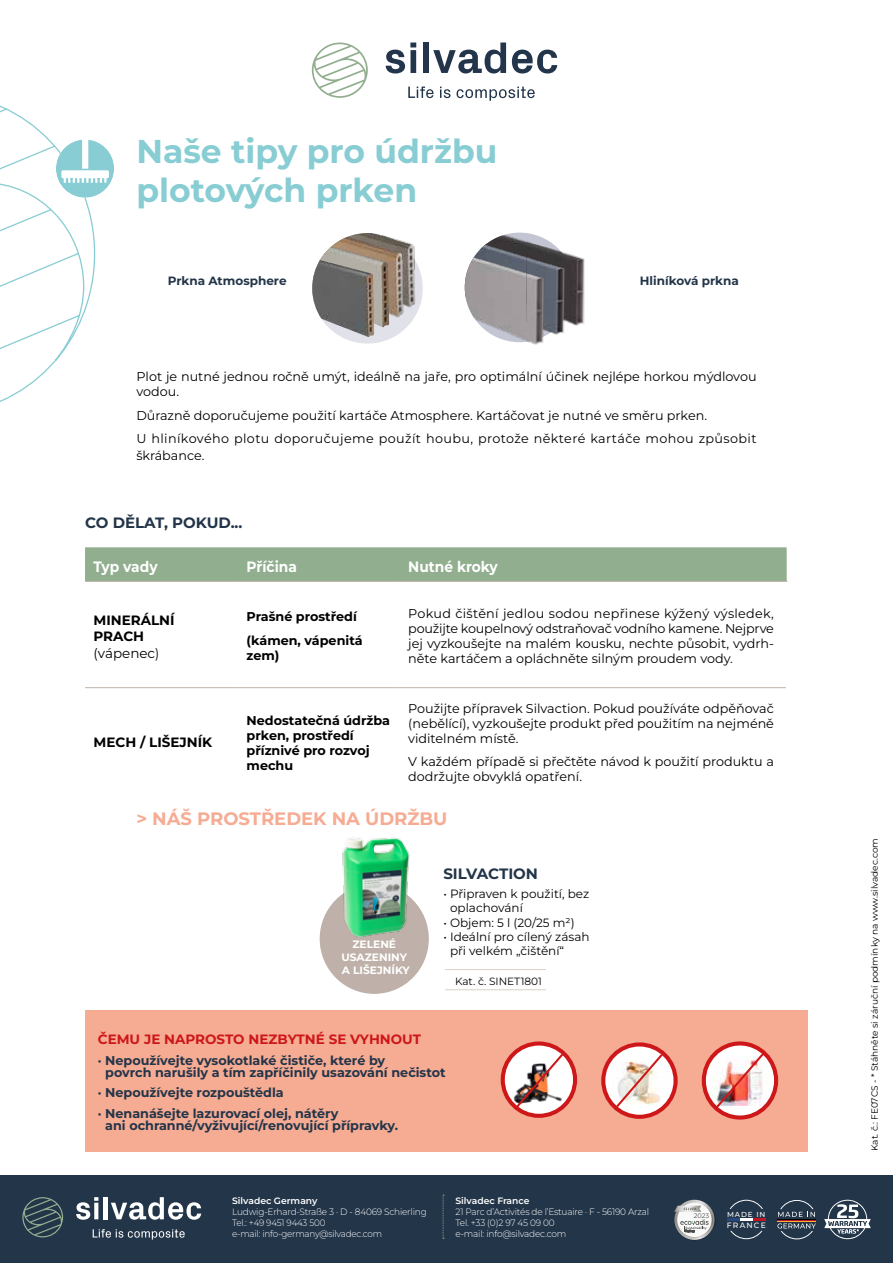
<style>
.page{position:relative;width:893px;height:1263px;background:#fff}
.page>*{position:absolute;margin:0;border:0;box-sizing:border-box;transform-origin:0 0}
.t1{font:700 33px/39.6px "Montserrat";color:#88cdd3}
.t2{font:700 18px "Montserrat";color:#f6ab93}
.t3{font:700 15px "Montserrat";color:#233549}
.t4{font:700 15px "Montserrat";color:#fff;scale:.92 1}
.t5{font:700 13.5px "Montserrat";color:#cd1719}
.t6{font:700 13.5px/16.5px "Montserrat";color:#000}
.t7{font:13.5px "Montserrat";color:#000}
.t8{font:12.75px/15px "Montserrat";color:#000}
.t9{font:700 12.75px/12px "Montserrat";color:#233549}
.t10{font:700 12.75px/15px "Montserrat";color:#000}
.t11{font:12px/14.4px "Montserrat";color:#000}
.t12{font:700 12px "Montserrat";color:#233549}
.t13{font:700 10.65px/12.8px "Montserrat";color:#fff;text-align:center}
.t14{font:10.5px "Montserrat";color:#000}
.t15{font:300 9.15px/11.2px "Montserrat";letter-spacing:-.02em;color:#fff}
.t16{font:600 9.15px "Montserrat";color:#fff}
.t17{font:9px "Montserrat";color:#000}
.t18{font:500 7.8px "Montserrat";letter-spacing:.15em;color:#fff}
.t19{font:500 7.2px "Montserrat";letter-spacing:.12em;color:#fff}
.t20{font:6.6px "Montserrat";color:#515151}
</style>
<div class="page">
<div style="left:0;top:1176px;width:893px;height:87px;background:#233549"></div>
<svg style="left:22px;top:1197px;width:41px;height:40px"></svg>
<svg style="left:93px;top:1229px;width:92px;height:10px"></svg>
<svg style="left:76px;top:1197px;width:22px;height:23px"></svg>
<svg style="left:94px;top:1203px;width:4px;height:16px"></svg>
<div style="left:103px;top:1197px;width:5px;height:22px;background:#fff"></div>
<svg style="left:111px;top:1197px;width:90px;height:23px"></svg>
<svg style="left:727px;top:1199px;width:144px;height:41px"></svg>
<svg style="left:443px;top:1195px;width:1px;height:44px"></svg>
<img style="left:685px;top:1199px;width:30px;height:41px">
<svg style="left:674px;top:1200px;width:40px;height:40px"></svg>
<img style="left:676px;top:1202px;width:36px;height:36px">
<div style="left:677px;top:1202px;width:35px;height:35px;background:#f9f9f9;border-radius:50%"></div>
<svg style="left:680px;top:1219px;width:29px;height:13px"></svg>
<svg style="left:674px;top:1204px;width:27px;height:8px"></svg>
<div style="left:320px;top:884px;width:109px;height:110px;background:#bfb1a9;border-radius:50%"></div>
<img style="left:336px;top:837px;width:76px;height:100px">
<hr style="left:445px;top:969px;width:101px;height:1px;background:#dad4c3">
<hr style="left:445px;top:989px;width:101px;height:1px;background:#dad4c3">
<div style="left:85px;top:547px;width:702px;height:34px;background:#91ae8f"></div>
<hr style="left:85px;top:581px;width:153px;height:1px;background:#bfb1a9">
<hr style="left:238px;top:581px;width:162px;height:1px;background:#bfb1a9">
<hr style="left:400px;top:581px;width:387px;height:1px;background:#bfb1a9">
<hr style="left:85px;top:687px;width:153px;height:1px;background:#bfb1a9">
<hr style="left:238px;top:687px;width:162px;height:1px;background:#bfb1a9">
<hr style="left:400px;top:687px;width:386px;height:1px;background:#bfb1a9">
<div style="left:85px;top:1010px;width:723px;height:141px;background:#f6ab93"></div>
<svg style="left:603px;top:1044px;width:73px;height:73px"></svg>
<img style="left:606px;top:1060px;width:65px;height:44px">
<div style="left:601px;top:1042px;width:77px;height:77px;border:4px solid #cd1719;border-radius:50%"></div>
<svg style="left:614px;top:1052px;width:51px;height:57px;background:#f0ddd6"></svg>
<svg style="left:503px;top:1043px;width:72px;height:73px"></svg>
<img style="left:510px;top:1062px;width:56px;height:42px">
<div style="left:501px;top:1041px;width:76px;height:77px;border:4px solid #cd1719;border-radius:50%"></div>
<svg style="left:513px;top:1052px;width:52px;height:59px;background:#d2bbb8"></svg>
<svg style="left:704px;top:1043px;width:72px;height:74px"></svg>
<img style="left:711px;top:1056px;width:58px;height:50px">
<div style="left:702px;top:1041px;width:76px;height:78px;border:4px solid #cd1719;border-radius:50%"></div>
<img style="left:714px;top:1050px;width:52px;height:60px">
<div style="left:312px;top:233px;width:111px;height:111px;background:#e1e2e9;border-radius:50%"></div>
<img style="left:406px;top:272px;width:10px;height:36px">
<img style="left:332px;top:233px;width:74px;height:85px">
<img style="left:320px;top:246px;width:69px;height:81px">
<img style="left:312px;top:260px;width:62px;height:77px">
<img style="left:406px;top:242px;width:11px;height:30px">
<img style="left:382px;top:233px;width:24px;height:39px">
<svg style="left:382px;top:261px;width:6px;height:11px"></svg>
<svg style="left:0;top:105px;width:114px;height:297px"></svg>
<svg style="left:312px;top:43px;width:56px;height:55px"></svg>
<svg style="left:408px;top:87px;width:25px;height:11px"></svg>
<svg style="left:440px;top:87px;width:10px;height:11px"></svg>
<svg style="left:457px;top:87px;width:78px;height:14px"></svg>
<svg style="left:386px;top:43px;width:30px;height:30px"></svg>
<div style="left:423px;top:43px;width:6px;height:30px;background:#23354b"></div>
<svg style="left:433px;top:43px;width:73px;height:30px"></svg>
<svg style="left:512px;top:50px;width:45px;height:23px"></svg>
<img style="left:465px;top:233px;width:70px;height:109px">
<img style="left:581px;top:257px;width:4px;height:67px">
<img style="left:560px;top:250px;width:21px;height:83px">
<img style="left:526px;top:235px;width:34px;height:110px">
<h1 class="t1" style="left:136px;top:130px;width:363px">Naše tipy pro údržbu plotových prken</h1>
<p class="t12" style="left:168px;top:273px;width:120px">Prkna Atmosphere</p>
<p class="t12" style="left:640px;top:273px;width:100px">Hliníková prkna</p>
<p class="t8" style="left:136px;top:369px;width:622px">Plot je nutné jednou ročně umýt, ideálně na jaře, pro optimální účinek nejlépe horkou mýdlovou vodou.</p>
<p class="t8" style="left:136px;top:403px;width:622px;line-height:23.5px">Důrazně doporučujeme použití kartáče Atmosphere. Kartáčovat je nutné ve směru prken.<br>U hliníkového plotu doporučujeme použít houbu, protože některé kartáče mohou způsobit</p>
<p class="t8" style="left:136px;top:448px;width:70px">škrábance.</p>
<p class="t3" style="left:85px;top:512px;width:159px">CO DĚLAT, POKUD...</p>
<p class="t4" style="left:94px;top:556px;width:71px">Typ vady</p>
<p class="t4" style="left:247px;top:556px;width:56px">Příčina</p>
<p class="t4" style="left:408px;top:556px;width:99px">Nutné kroky</p>
<p class="t6" style="left:94px;top:611px;width:83px">MINERÁLNÍ<br>PRACH</p>
<p class="t7" style="left:94px;top:644px;width:67px">(vápenec)</p>
<p class="t8" style="left:408px;top:606px;width:367px;text-align:justify">Pokud čištění jedlou sodou nepřinese kýžený výsledek, použijte koupelnový odstraňovač vodního kamene. Nejprve jej vyzkoušejte na malém kousku, nechte působit, vydrh&shy;něte kartáčem a opláchněte silným proudem vody.</p>
<p class="t10" style="left:247px;top:605px;width:118px;line-height:23.5px">Prašné prostředí (kámen, vápenitá</p>
<p class="t10" style="left:247px;top:648px;width:34px">zem)</p>
<p class="t6" style="left:94px;top:734px;width:120px">MECH / LIŠEJNÍK</p>
<p class="t10" style="left:247px;top:712px;width:145px">Nedostatečná údržba prken, prostředí příznivé pro rozvoj mechu</p>
<p class="t8" style="left:408px;top:700px;width:367px;text-align:justify">Použijte přípravek Silvaction. Pokud používáte odpěňovač (nebělící), vyzkoušejte produkt před použitím na nejméně viditelném místě.</p>
<p class="t8" style="left:408px;top:754px;width:367px">V každém případě si přečtěte návod k použití produktu a dodržujte obvyklá opatření.</p>
<h2 class="t2" style="left:136px;top:806px;width:313px">&gt; NÁŠ PROSTŘEDEK NA ÚDRŽBU</h2>
<p class="t13" style="left:341px;top:937px;width:70px">ZELENÉ<br>USAZENINY<br>A LIŠEJNÍKY</p>
<p class="t3" style="left:443px;top:864px;width:96px">SILVACTION</p>
<p class="t11" style="left:450px;top:886px;width:141px;text-indent:-7px">• Připraven k použití, bez oplachování</p>
<p class="t11" style="left:443px;top:915px;width:133px">• Objem: 5 l (20/25 m²)</p>
<p class="t11" style="left:450px;top:929px;width:141px;text-indent:-7px">• Ideální pro cílený zásah při velkém „čištění“</p>
<p class="t14" style="left:455px;top:974px;width:88px">Kat. č. SINET1801</p>
<p class="t5" style="left:98px;top:1030px;width:325px">ČEMU JE NAPROSTO NEZBYTNÉ SE VYHNOUT</p>
<p class="t9" style="left:105px;top:1054px;width:342px;text-indent:-7px">· Nepoužívejte vysokotlaké čističe, které by<br>povrch narušily a tím zapříčinily usazování nečistot</p>
<p class="t9" style="left:98px;top:1082px;width:242px;line-height:20.5px">· Nepoužívejte rozpouštědla<br>· Nenanášejte lazurovací olej, nátěry</p>
<p class="t9" style="left:105px;top:1119px;width:294px">ani ochranné/vyživující/renovující přípravky.</p>
<p class="t16" style="left:232px;top:1194px;width:87px">Silvadec Germany</p>
<p class="t15" style="left:232px;top:1206px;width:196px">Ludwig-Erhard-Straße 3 · D - 84069 Schierling<br>Tel.: +49 9451 9443 500<br>e-mail: info-germany@silvadec.com</p>
<p class="t20" style="left:694px;top:1211px;width:17px">2023</p>
<p class="t16" style="left:455px;top:1194px;width:75px">Silvadec France</p>
<p class="t15" style="left:455px;top:1206px;width:195px">21 Parc d’Activités de l’Estuaire · F - 56190 Arzal<br>Tel. +33 (0)2 97 45 09 00<br>e-mail: info@silvadec.com</p>
<p class="t19" style="left:727px;top:1209px;width:40px">MADE IN</p>
<p class="t18" style="left:727px;top:1220px;width:41px">FRANCE</p>
<p class="t17" style="left:869px;top:1151px;width:314px;rotate:-90deg">Kat. č.: FE07CS - * Stáhněte si záruční podmínky na www.silvadec.com</p>
</div>
